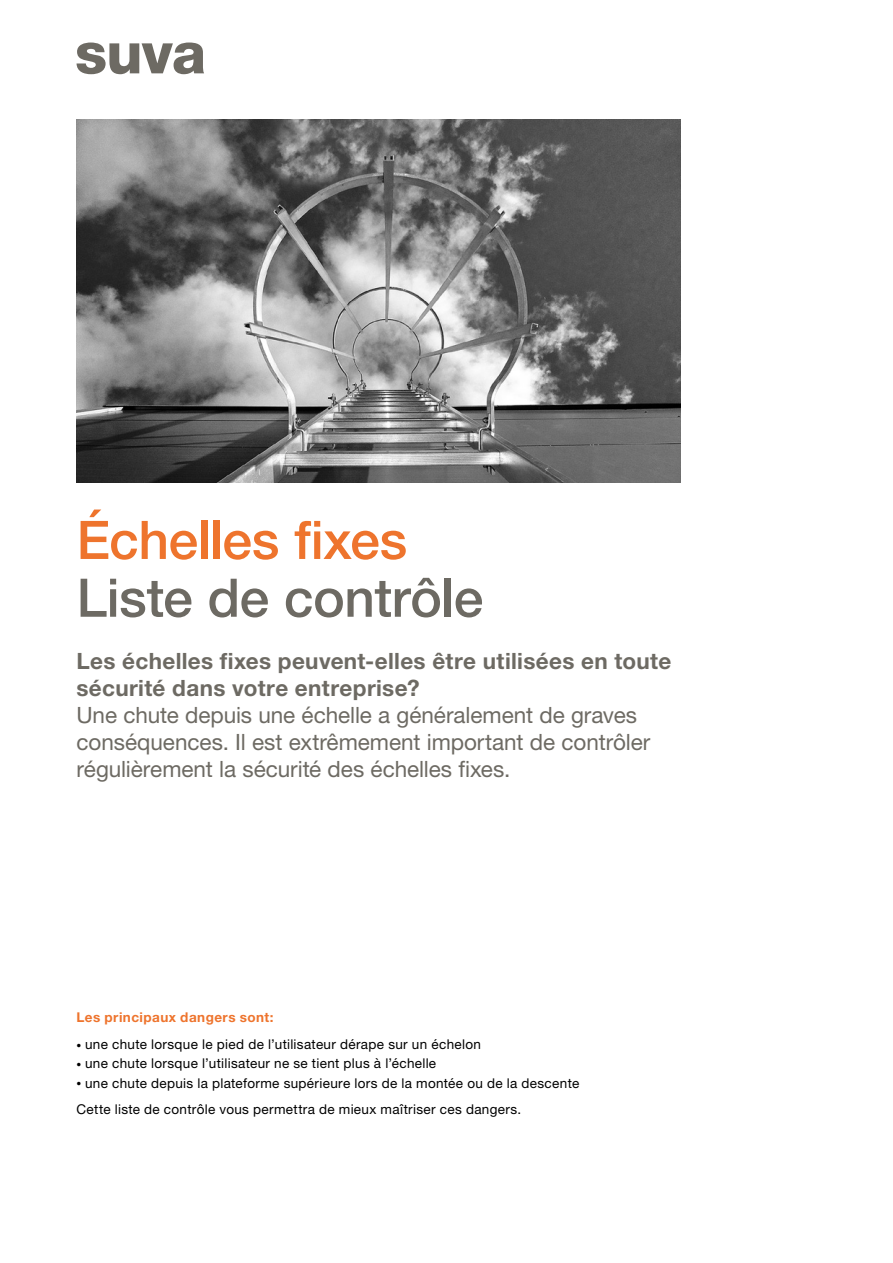
<style>
.page{position:relative;width:893px;height:1263px;background:#fff}
.page>*{position:absolute;margin:0;border:0;box-sizing:border-box;transform-origin:0 0}
.t1{font:500 53.25px "Helvetica Neue LT Std";letter-spacing:-.01em;color:#6d6a63}
.t2{font:500 53.25px "Helvetica Neue LT Std";letter-spacing:-.005em;color:#ee742d}
.t3{font:22.5px/27px "Helvetica Neue LT Std";letter-spacing:-.005em;color:#6d6a63}
.t4{font:700 22.5px/27px "Helvetica Neue LT Std";letter-spacing:.015em;color:#6d6a63}
.t5{font:13.5px/26.5px "Helvetica Neue LT Std";letter-spacing:.025em;color:#000}
.t6{font:700 13.5px "Helvetica Neue LT Std";letter-spacing:.035em;color:#ee742d}
.s1{font-weight:300;font-size:9.75px}
</style>
<div class="page">
<svg style="left:77px;top:43px;width:127px;height:31px"></svg>
<img style="left:77px;top:119px;width:603px;height:364px">
<h1 class="t2" style="left:77px;top:508px;width:332px">Échelles fixes</h1>
<h1 class="t1" style="left:77px;top:566px;width:408px">Liste de contrôle</h1>
<h2 class="t4" style="left:77px;top:647px;width:596px">Les échelles fixes peuvent-elles être utilisées en toute sécurité dans votre entreprise?</h2>
<h2 class="t3" style="left:77px;top:701px;width:575px">Une chute depuis une échelle a généralement de graves conséquences. Il est extrêmement important de contrôler régulièrement la sécurité des échelles fixes.</h2>
<p class="t6" style="left:77px;top:1008px;width:199px">Les principaux dangers sont:</p>
<p class="t5" style="left:77px;top:1031px;width:406px"><span class="s1">•</span> une chute lorsque le pied de l’utilisateur dérape sur un échelon</p>
<p class="t5" style="left:77px;top:1050px;width:361px"><span class="s1">•</span> une chute lorsque l’utilisateur ne se tient plus à l’échelle</p>
<p class="t5" style="left:77px;top:1069px;width:504px"><span class="s1">•</span> une chute depuis la plateforme supérieure lors de la montée ou de la descente<br>Cette liste de contrôle vous permettra de mieux maîtriser ces dangers.</p>
</div>
